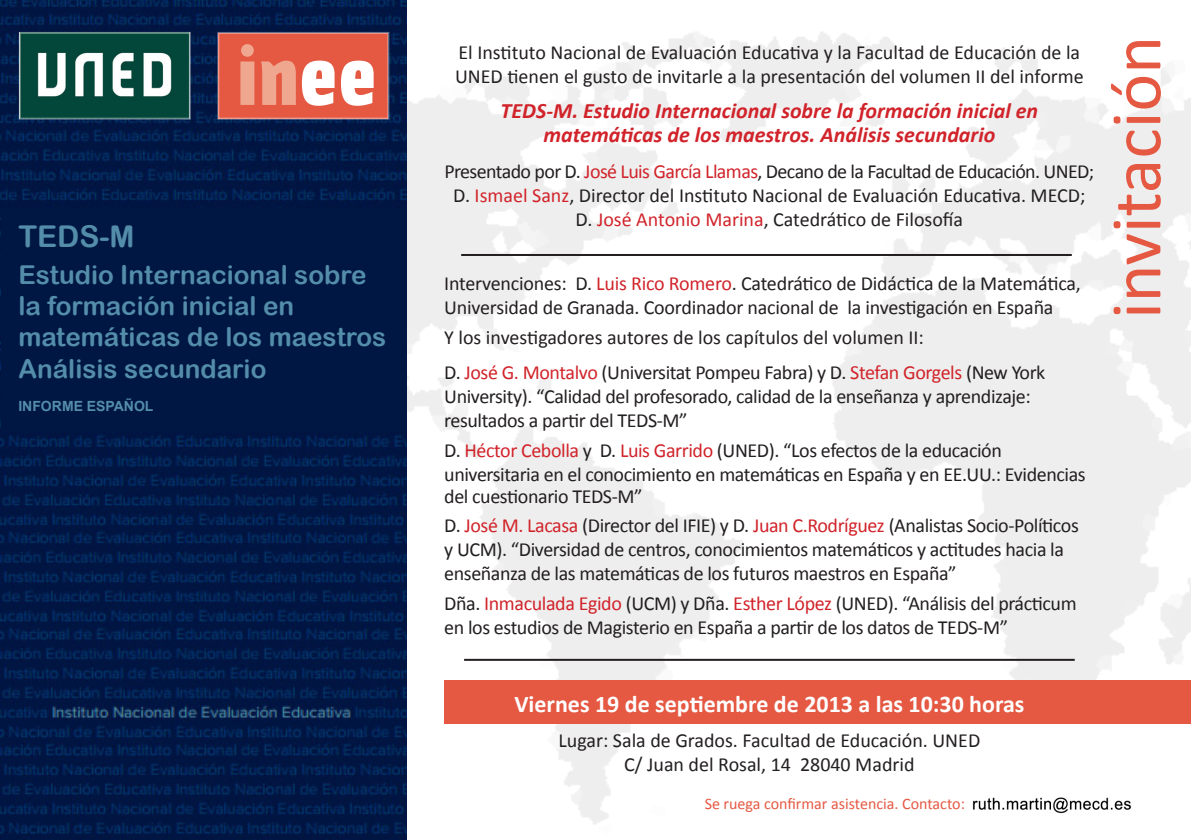
<style>
.page{position:relative;width:1191px;height:840px;background:#fff}
.page>*{position:absolute;margin:0;border:0;box-sizing:border-box;transform-origin:0 0}
.t1{font:72px "Calibri";color:#e55842}
.t2{font:30px "Arial Rounded MT Bold";color:#548daa}
.t3{font:26px "Arial Rounded MT Bold";color:#548daa}
.t4{font:700 24px "Calibri";color:#fff}
.t5{font:italic 700 22px/24px "Calibri";color:#d1232a;text-align:center}
.Estilo_de_párrafo_1{font:20px/24px "Calibri";letter-spacing:-.02em;color:#231f20}
.Estilo_de_párrafo_1-2{font:20px/24px "Calibri";color:#231f20}
.t6{font:16px "Calibri";color:#e55842}
.t7{font:700 14px "Arial";color:#548daa}
.s1{color:#d1232a}
</style>
<div class="page">
<img style="left:407px;top:31px;width:784px;height:794px">
<div style="left:444px;top:680px;width:747px;height:43px;background:#e55842"></div>
<img style="left:971px;top:790px;width:161px;height:24px">
<hr style="left:461px;top:254px;width:610px;height:2px;background:#231f20">
<hr style="left:464px;top:658px;width:610px;height:2px;background:#231f20">
<img style="left:0;top:0;width:407px;height:839px">
<img style="left:22px;top:35px;width:166px;height:81px">
<div style="left:218px;top:33px;width:170px;height:85px;background:#e55842"></div>
<svg style="left:240px;top:44px;width:134px;height:62px"></svg>
<div style="left:1px;top:208px;width:406px;height:223px;background:#001743"></div>
<p class="t2" style="left:18px;top:218px;width:117px">TEDS-M</p>
<p class="t3" style="left:18px;top:259px;width:350px">Estudio Internacional sobre</p>
<p class="t3" style="left:18px;top:290px;width:277px">la formación inicial en</p>
<p class="t3" style="left:18px;top:321px;width:369px">matemáticas de los maestros</p>
<p class="t3" style="left:18px;top:353px;width:249px">Análisis secundario</p>
<p class="t7" style="left:18px;top:397px;width:137px">INFORME ESPAÑOL</p>
<p class="Estilo_de_párrafo_1-2" style="left:455px;top:39px;width:630px">El Instituto Nacional de Evaluación Educativa y la Facultad de Educación de la<br>UNED tienen el gusto de invitarle a la presentación del volumen II del informe</p>
<p class="t5" style="left:500px;top:97px;width:539px">TEDS-M. Estudio Internacional sobre la formación inicial en matemáticas de los maestros. Análisis secundario</p>
<p class="Estilo_de_párrafo_1" style="left:444px;top:158px;width:651px;text-align:center">Presentado por D. <span class="s1">José Luis García Llamas</span>, Decano de la Facultad de Educación. UNED;<br>D. <span class="s1">Ismael Sanz</span>, Director del Instituto Nacional de Evaluación Educativa. MECD;</p>
<p class="Estilo_de_párrafo_1-2" style="left:575px;top:206px;width:389px">D. <span class="s1">José Antonio Marina</span>, Catedrático de Filosofía</p>
<p class="Estilo_de_párrafo_1" style="left:444px;top:270px;width:638px">Intervenciones: D. <span class="s1">Luis Rico Romero</span>. Catedrático de Didáctica de la Matemática,<br>Universidad de Granada. Coordinador nacional de la investigación en España</p>
<p class="Estilo_de_párrafo_1-2" style="left:444px;top:324px;width:481px">Y los investigadores autores de los capítulos del volumen II:</p>
<p class="Estilo_de_párrafo_1" style="left:444px;top:359px;width:602px">D. <span class="s1">José G. Montalvo</span> (Universitat Pompeu Fabra) y D. <span class="s1">Stefan Gorgels</span> (New York<br>University). “Calidad del profesorado, calidad de la enseñanza y aprendizaje: resultados a partir del TEDS-M”</p>
<p class="Estilo_de_párrafo_1" style="left:444px;top:437px;width:643px">D. <span class="s1">Héctor Cebolla</span> y D. <span class="s1">Luis Garrido</span> (UNED). “Los efectos de la educación universitaria en el conocimiento en matemáticas en España y en EE.UU.: Evidencias</p>
<p class="Estilo_de_párrafo_1" style="left:444px;top:483px;width:200px">del cuestionario TEDS-M”</p>
<p class="Estilo_de_párrafo_1" style="left:444px;top:512px;width:636px">D. <span class="s1">José M. Lacasa</span> (Director del IFIE) y D. <span class="s1">Juan C.Rodríguez</span> (Analistas Socio-Políticos y UCM). “Diversidad de centros, conocimientos matemáticos y actitudes hacia la enseñanza de las matemáticas de los futuros maestros en España”</p>
<p class="Estilo_de_párrafo_1" style="left:444px;top:590px;width:634px">Dña. <span class="s1">Inmaculada Egido</span> (UCM) y Dña. <span class="s1">Esther López</span> (UNED). “Análisis del prácticum en los estudios de Magisterio en España a partir de los datos de TEDS-M”</p>
<p class="t1" style="left:1091px;top:318px;width:284px;rotate:-90deg">invitación</p>
<p class="t4" style="left:514px;top:688px;width:511px">Viernes 19 de septiembre de 2013 a las 10:30 horas</p>
<p class="Estilo_de_párrafo_1-2" style="left:558px;top:727px;width:423px">Lugar: Sala de Grados. Facultad de Educación. UNED</p>
<p class="Estilo_de_párrafo_1-2" style="left:624px;top:751px;width:292px">C/ Juan del Rosal, 14 28040 Madrid</p>
<p class="t6" style="left:704px;top:793px;width:262px">Se ruega confirmar asistencia. Contacto:</p>
</div>
